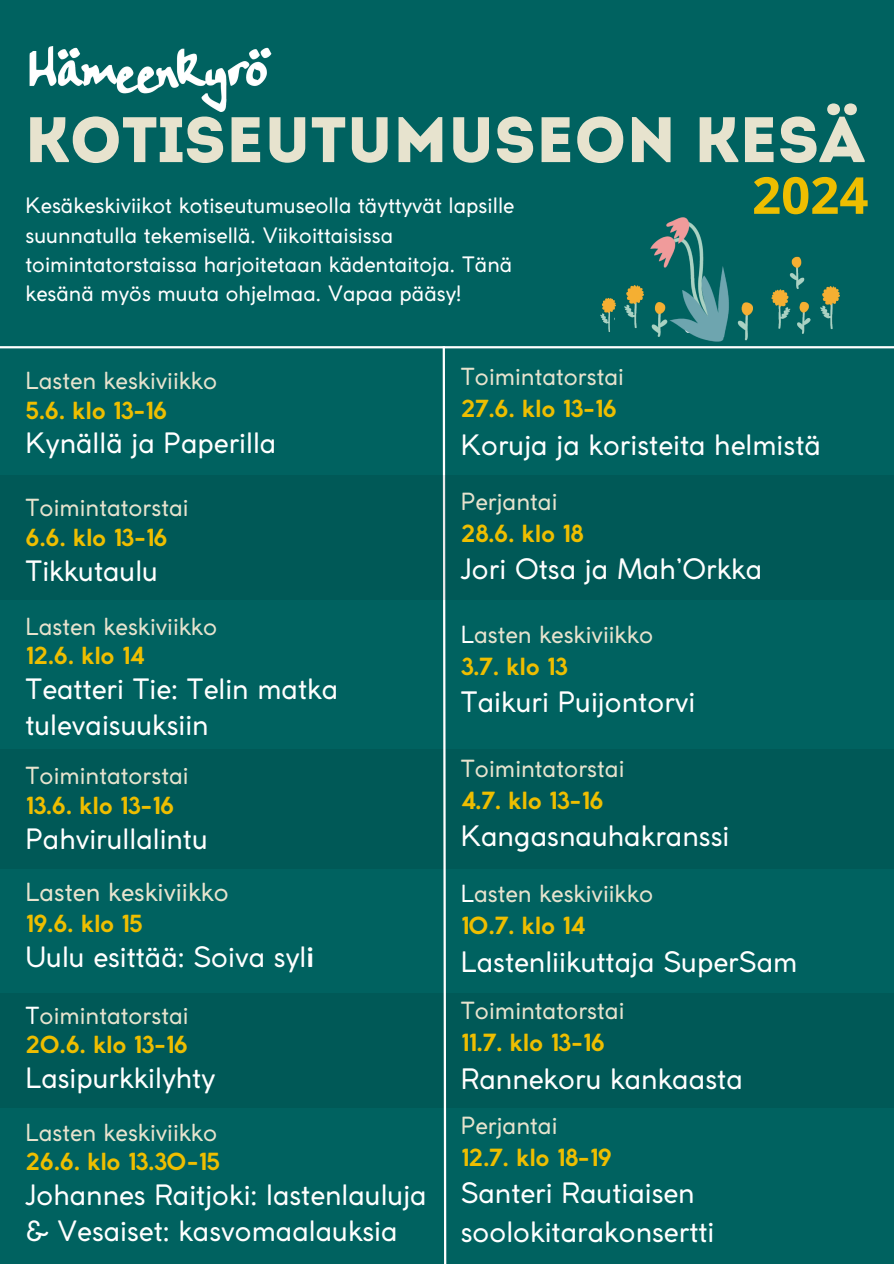
<style>
.page{position:relative;width:894px;height:1264px;background:#fff}
.page>*{position:absolute;margin:0;border:0;box-sizing:border-box;transform-origin:0 0}
.t1{font:64.05px "Intro";color:#e7e3ce}
.t2{font:700 51px "Open Sans";color:#eebe00}
.t3{font:27.75px/36px "Coco Gothic";color:#fff}
.t4{font:24.6px "Coco Gothic";color:#e7e3ce}
.t5{font:23.4px/32.2px "Coco Gothic";color:#e7e3ce}
.t6{font:700 23.4px/32.2px "Coco Gothic";color:#eebe00}
.t7{font:23.25px/29.2px "Coco Gothic";color:#e7e3ce}
.t8{font:700 23.25px "Coco Gothic";color:#eebe00}
.t9{font:21px/29.2px "Coco Gothic";color:#fff}
.s1{font-weight:700;color:#eebe00}
.s2{font-weight:700}
.s3{color:#fff}
.s4{font-weight:400;color:#e7e3ce}
</style>
<div class="page">
<div style="left:0;top:0;width:893px;height:1263px;background:#006260"></div>
<img style="left:29px;top:46px;width:243px;height:66px">
<div style="left:0;top:993px;width:893px;height:114px;background:#005957"></div>
<div style="left:0;top:749px;width:893px;height:119px;background:#005957"></div>
<svg style="left:441px;top:348px;width:6px;height:915px"></svg>
<div style="left:0;top:475px;width:893px;height:124px;background:#005957"></div>
<hr style="left:0;top:346px;width:893px;height:2px;background:#fff">
<img style="left:650px;top:217px;width:101px;height:125px">
<img style="left:771px;top:256px;width:67px;height:78px">
<img style="left:615px;top:285px;width:28px;height:44px">
<img style="left:600px;top:297px;width:15px;height:36px">
<p class="t1" style="left:24px;top:114px;width:841px">KOTISEUTUMUSEON KESÄ</p>
<p class="t9" style="left:25px;top:193px;width:490px">Kesäkeskiviikot kotiseutumuseolla täyttyvät lapsille</p>
<h3 class="t2" style="left:751px;top:159px;width:118px">2024</h3>
<p class="t9" style="left:25px;top:222px;width:488px">suunnatulla tekemisellä. Viikoittaisissa toimintatorstaissa harjoitetaan kädentaitoja. Tänä kesänä myös muuta ohjelmaa. Vapaa pääsy!</p>
<h1 class="t7" style="left:25px;top:368px;width:193px">Lasten keskiviikko<br><span class="s1">5.6. klo 13-16</span></h1>
<h1 class="t3" style="left:25px;top:428px;width:252px">Kynällä ja Paperilla</h1>
<h2 class="t7" style="left:25px;top:495px;width:165px">Toimintatorstai<br><span class="s1">6.6. klo 13-16</span></h2>
<h2 class="t3" style="left:25px;top:555px;width:134px">Tikkutaulu</h2>
<p class="t7" style="left:25px;top:613px;width:193px">Lasten keskiviikko</p>
<p class="t8" style="left:25px;top:646px;width:120px">12.6. klo 14</p>
<p class="t3" style="left:25px;top:673px;width:314px">Teatteri Tie: Telin matka tulevaisuuksiin</p>
<p class="t7" style="left:25px;top:763px;width:165px">Toimintatorstai</p>
<p class="t8" style="left:25px;top:796px;width:150px">13.6. klo 13-16</p>
<p class="t3" style="left:25px;top:822px;width:184px">Pahvirullalintu</p>
<p class="t4" style="left:25px;top:883px;width:205px">Lasten keskiviikko</p>
<h3 class="t8" style="left:25px;top:914px;width:119px">19.6. klo 15</h3>
<h3 class="t3" style="left:25px;top:941px;width:290px">Uulu esittää: Soiva syl<span class="s2">i</span></h3>
<h3 class="t7" style="left:25px;top:1003px;width:165px"><span class="s3">T</span>oimintatorstai</h3>
<h3 class="t8" style="left:25px;top:1036px;width:164px">20.6. klo 13-16</h3>
<h3 class="t3" style="left:25px;top:1062px;width:191px">Lasipurkkilyhty</h3>
<h3 class="t7" style="left:25px;top:1120px;width:196px">Lasten keskiviikko<br><span class="s1">26.6. klo 13.30-15</span></h3>
<h3 class="t3" style="left:25px;top:1179px;width:402px">Johannes Raitjoki: lastenlauluja &amp; Vesaiset: kasvomaalauksia</h3>
<h3 class="t7" style="left:460px;top:362px;width:165px;line-height:32.2px">Toimintatorstai<br><span class="s1">27.6. klo 13-16</span></h3>
<h3 class="t3" style="left:460px;top:429px;width:361px">Koruja ja koristeita helmistä</h3>
<h3 class="t6" style="left:460px;top:487px;width:124px"><span class="s4">Perjantai<br></span>28.6. klo 18</h3>
<h3 class="t3" style="left:460px;top:554px;width:303px">Jori Otsa ja Mah’Orkka</h3>
<h3 class="t5" style="left:460px;top:620px;width:194px"><span class="s3">L</span>asten keskiviikko<br><span class="s1">3.7. klo 13</span></h3>
<h3 class="t3" style="left:460px;top:686px;width:236px">Taikuri Puijontorvi</h3>
<h3 class="t5" style="left:460px;top:754px;width:165px">Toimintatorstai<br><span class="s1">4.7. klo 13-16</span></h3>
<h3 class="t3" style="left:460px;top:820px;width:270px">Kangasnauhakranssi</h3>
<h3 class="t5" style="left:460px;top:879px;width:194px"><span class="s3">L</span>asten keskiviikko<br><span class="s1">10.7. klo 14</span></h3>
<h3 class="t3" style="left:460px;top:946px;width:338px">Lastenliikuttaja SuperSam</h3>
<p class="t5" style="left:460px;top:996px;width:165px">Toimintatorstai<br><span class="s1">11.7. klo 13-16</span></p>
<p class="t3" style="left:460px;top:1062px;width:283px">Rannekoru kankaasta</p>
<p class="t6" style="left:460px;top:1111px;width:152px"><span class="s4">Perjantai<br></span>12.7. klo 18-19</p>
<p class="t3" style="left:460px;top:1176px;width:255px;line-height:38.7px">Santeri Rautiaisen soolokitarakonsertti</p>
</div>
